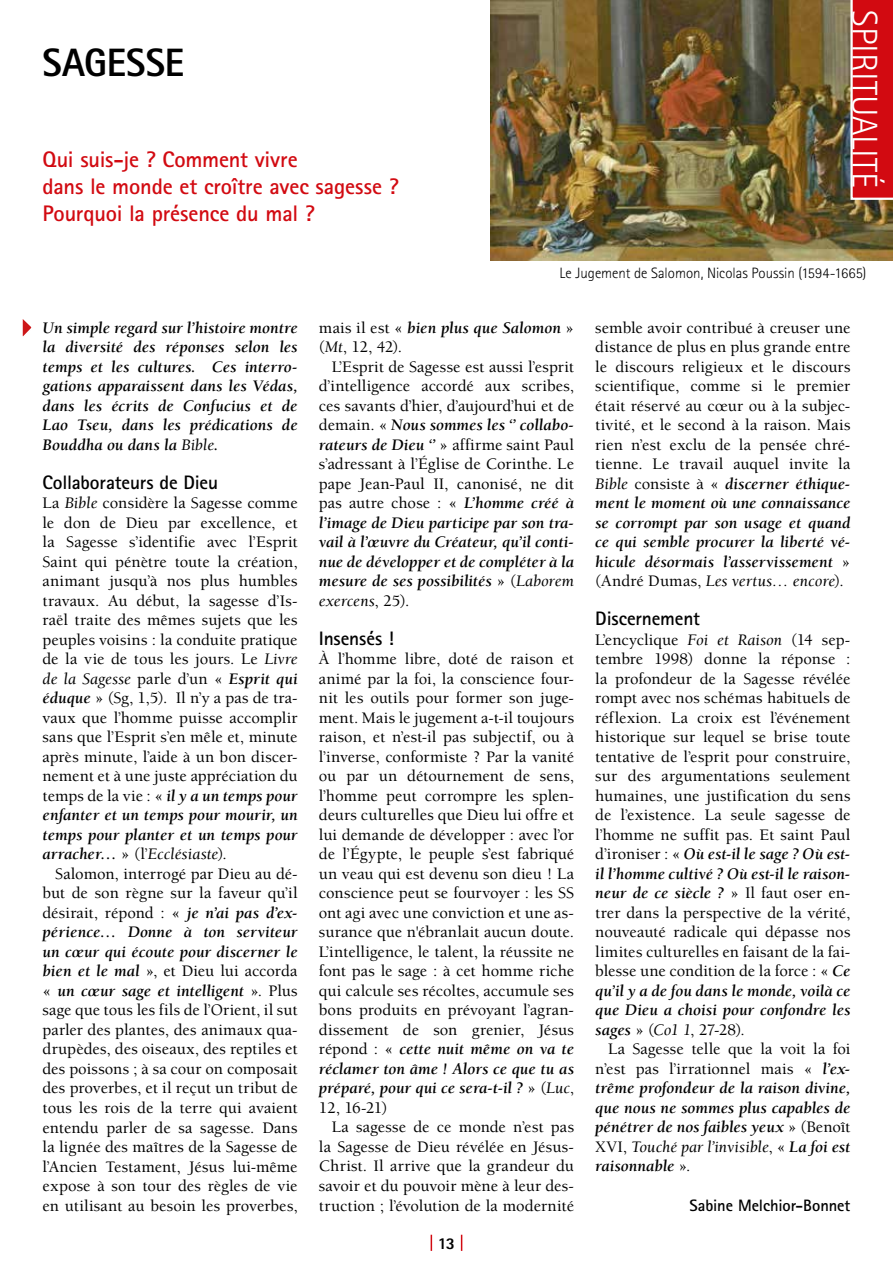
<style>
.page{position:relative;width:893px;height:1263px;background:#fff}
.page>*{position:absolute;margin:0;border:0;box-sizing:border-box;transform-origin:0 0}
.t1{font:800 39.6px "Rotis Sans Serif Std";color:#000;scale:.95 1}
.t2{font:300 36px "Rotis Sans Serif Std";color:#fff}
.t3{font:700 22.5px/27px "Rotis Sans Serif Std";letter-spacing:-.01em;color:#d20a11}
.t4{font:700 19.5px "Rotis Sans Serif Std";letter-spacing:-.01em;color:#000}
.t5{font:500 16.5px/19.5px "Berkeley Std";letter-spacing:.005em;color:#000;text-align:justify}
.t6{font:italic 700 16.5px/19.5px "Berkeley Std";letter-spacing:.005em;color:#000;text-align:justify}
.t7{font:700 16.5px "Rotis Sans Serif Std";letter-spacing:-.005em;color:#000}
.t8{font:800 16.5px "Rotis Sans Serif Std";color:#000}
.t9{font:300 15px "Rotis Sans Serif Std";color:#000}
.s1{font-weight:400}
.s2{font-weight:400;font-style:italic}
.s3{font-weight:700;font-style:italic}
.s4{font-weight:500;font-style:normal}
</style>
<div class="page">
<svg style="left:431px;top:1235px;width:1px;height:16px"></svg>
<svg style="left:461px;top:1235px;width:1px;height:16px"></svg>
<img style="left:491px;top:0;width:402px;height:260px">
<svg style="left:22px;top:319px;width:10px;height:18px"></svg>
<svg style="left:849px;top:0;width:44px;height:201px;background:#ce1c21"></svg>
<h1 class="t1" style="left:43px;top:37px;width:151px">SAGESSE</h1>
<h3 class="t3" style="left:43px;top:146px;width:358px">Qui suis-je ? Comment vivre<br>dans le monde et croître avec sagesse ?<br>Pourquoi la présence du mal ?</h3>
<h2 class="t2" style="left:885px;top:10px;width:180px;rotate:90deg">SPIRITUALITÉ</h2>
<p class="t9" style="left:560px;top:265px;width:308px">Le Jugement de Salomon, Nicolas Poussin (1594-1665)</p>
<p class="t6" style="left:43px;top:318px;width:257px">Un simple regard sur l’histoire montre la diversité des réponses selon les temps et les cultures. Ces interro&shy;gations apparaissent dans les Védas, dans les écrits de Confucius et de Lao Tseu, dans les prédications de Bouddha ou dans la <span class="s1">Bible</span>.</p>
<p class="t4" style="left:43px;top:470px;width:177px">Collaborateurs de Dieu</p>
<p class="t5" style="left:43px;top:494px;width:257px">La <span class="s2">Bible</span> considère la Sagesse comme le don de Dieu par excellence, et la Sagesse s’identifie avec l’Esprit Saint qui pénètre toute la création, animant jusqu’à nos plus humbles travaux. Au début, la sagesse d’Is&shy;raël traite des mêmes sujets que les peuples voisins : la conduite pratique de la vie de tous les jours. Le <span class="s2">Livre de la Sagesse</span> parle d’un « <span class="s3">Esprit qui éduque</span> » (Sg, 1,5). Il n’y a pas de tra&shy;vaux que l’homme puisse accomplir sans que l’Esprit s’en mêle et, minute après minute, l’aide à un bon discer&shy;nement et à une juste appréciation du temps de la vie : « <span class="s3">il y a un temps pour enfanter et un temps pour mourir, un temps pour planter et un temps pour arracher…</span> » (l’<span class="s2">Ecclésiaste</span>).</p>
<p class="t5" style="left:43px;top:864px;width:257px;text-indent:13px">Salomon, interrogé par Dieu au dé&shy;but de son règne sur la faveur qu’il désirait, répond : « <span class="s3">je n’ai pas d’ex&shy;périence… Donne à ton serviteur un cœur qui écoute pour discerner le bien et le mal</span> », et Dieu lui accorda « <span class="s3">un cœur sage et intelligent</span> ». Plus sage que tous les fils de l’Orient, il sut parler des plantes, des animaux qua&shy;drupèdes, des oiseaux, des reptiles et des poissons ; à sa cour on composait des proverbes, et il reçut un tribut de tous les rois de la terre qui avaient entendu parler de sa sagesse. Dans la lignée des maîtres de la Sagesse de l’Ancien Testament, Jésus lui-même expose à son tour des règles de vie en utilisant au besoin les proverbes,</p>
<p class="t5" style="left:319px;top:318px;width:257px">mais il est « <span class="s3">bien plus que Salomon</span> » (<span class="s2">Mt</span>, 12, 42).</p>
<p class="t5" style="left:319px;top:357px;width:257px;text-indent:13px">L’Esprit de Sagesse est aussi l’esprit d’intelligence accordé aux scribes, ces savants d’hier, d’aujourd’hui et de demain. « <span class="s3">Nous sommes les ‘’ collabo&shy;rateurs de Dieu ‘’</span> » affirme saint Paul s’adressant à l’Église de Corinthe. Le pape Jean-Paul II, canonisé, ne dit pas autre chose : « <span class="s3">L’homme créé à l’image de Dieu participe par son tra&shy;vail à l’œuvre du Créateur, qu’il conti&shy;nue de développer et de compléter à la mesure de ses possibilités</span> » (<span class="s2">Laborem exercens</span>, 25).</p>
<p class="t4" style="left:319px;top:626px;width:76px">Insensés !</p>
<p class="t5" style="left:319px;top:650px;width:257px">À l’homme libre, doté de raison et animé par la foi, la conscience four&shy;nit les outils pour former son juge&shy;ment. Mais le jugement a-t-il toujours raison, et n’est-il pas subjectif, ou à l’inverse, conformiste ? Par la vanité ou par un détournement de sens, l’homme peut corrompre les splen&shy;deurs culturelles que Dieu lui offre et lui demande de développer : avec l’or de l’Égypte, le peuple s’est fabriqué un veau qui est devenu son dieu ! La conscience peut se fourvoyer : les SS ont agi avec une conviction et une as&shy;surance que n'ébranlait aucun doute.<br>L’intelligence, le talent, la réussite ne font pas le sage : à cet homme riche qui calcule ses récoltes, accumule ses bons produits en prévoyant l’agran&shy;dissement de son grenier, Jésus répond : « <span class="s3">cette nuit même on va te réclamer ton âme ! Alors ce que tu as préparé, pour qui ce sera-t-il ?</span> » (<span class="s2">Luc</span>, 12, 16-21)</p>
<p class="t5" style="left:319px;top:1118px;width:257px;text-indent:13px">La sagesse de ce monde n’est pas la Sagesse de Dieu révélée en Jésus-Christ. Il arrive que la grandeur du savoir et du pouvoir mène à leur des&shy;truction ; l’évolution de la modernité</p>
<p class="t8" style="left:438px;top:1233px;width:19px">13</p>
<p class="t5" style="left:595px;top:318px;width:257px">semble avoir contribué à creuser une distance de plus en plus grande entre le discours religieux et le discours scientifique, comme si le premier était réservé au cœur ou à la subjec&shy;tivité, et le second à la raison. Mais rien n’est exclu de la pensée chré&shy;tienne. Le travail auquel invite la <span class="s2">Bible</span> consiste à « <span class="s3">discerner éthique&shy;ment le moment où une connaissance se corrompt par son usage et quand ce qui semble procurer la liberté vé&shy;hicule désormais l’asservissement</span> » (André Dumas, <span class="s2">Les vertus… encore</span>).</p>
<p class="t4" style="left:595px;top:606px;width:106px">Discernement</p>
<p class="t5" style="left:595px;top:630px;width:257px">L’encyclique <span class="s2">Foi et Raison</span> (14 sep&shy;tembre 1998) donne la réponse : la profondeur de la Sagesse révélée rompt avec nos schémas habituels de réflexion. La croix est l’événement historique sur lequel se brise toute tentative de l’esprit pour construire, sur des argumentations seulement humaines, une justification du sens de l’existence. La seule sagesse de l’homme ne suffit pas. Et saint Paul d’ironiser : « <span class="s3">Où est-il le sage ? Où est&shy;il l’homme cultivé ? Où est-il le raison&shy;neur de ce siècle ?</span> » Il faut oser en&shy;trer dans la perspective de la vérité, nouveauté radicale qui dépasse nos limites culturelles en faisant de la fai&shy;blesse une condition de la force : « <span class="s3">Ce qu’il y a de fou dans le monde, voilà ce que Dieu a choisi pour confondre les sages</span> » (<span class="s2">Co1 1</span>, 27-28).</p>
<p class="t6" style="left:595px;top:1040px;width:257px;text-indent:13px"><span class="s4">La Sagesse telle que la voit la foi n’est pas l’irrationnel mais «</span> l’ex&shy;trême profondeur de la raison divine, que nous ne sommes plus capables de pénétrer de nos faibles yeux <span class="s4">» (Benoît XVI,</span> <span class="s1">Touché par l’invisible</span><span class="s4">, «</span> La foi est raisonnable <span class="s4">».</span></p>
<p class="t7" style="left:689px;top:1194px;width:162px">Sabine Melchior-Bonnet</p>
</div>
